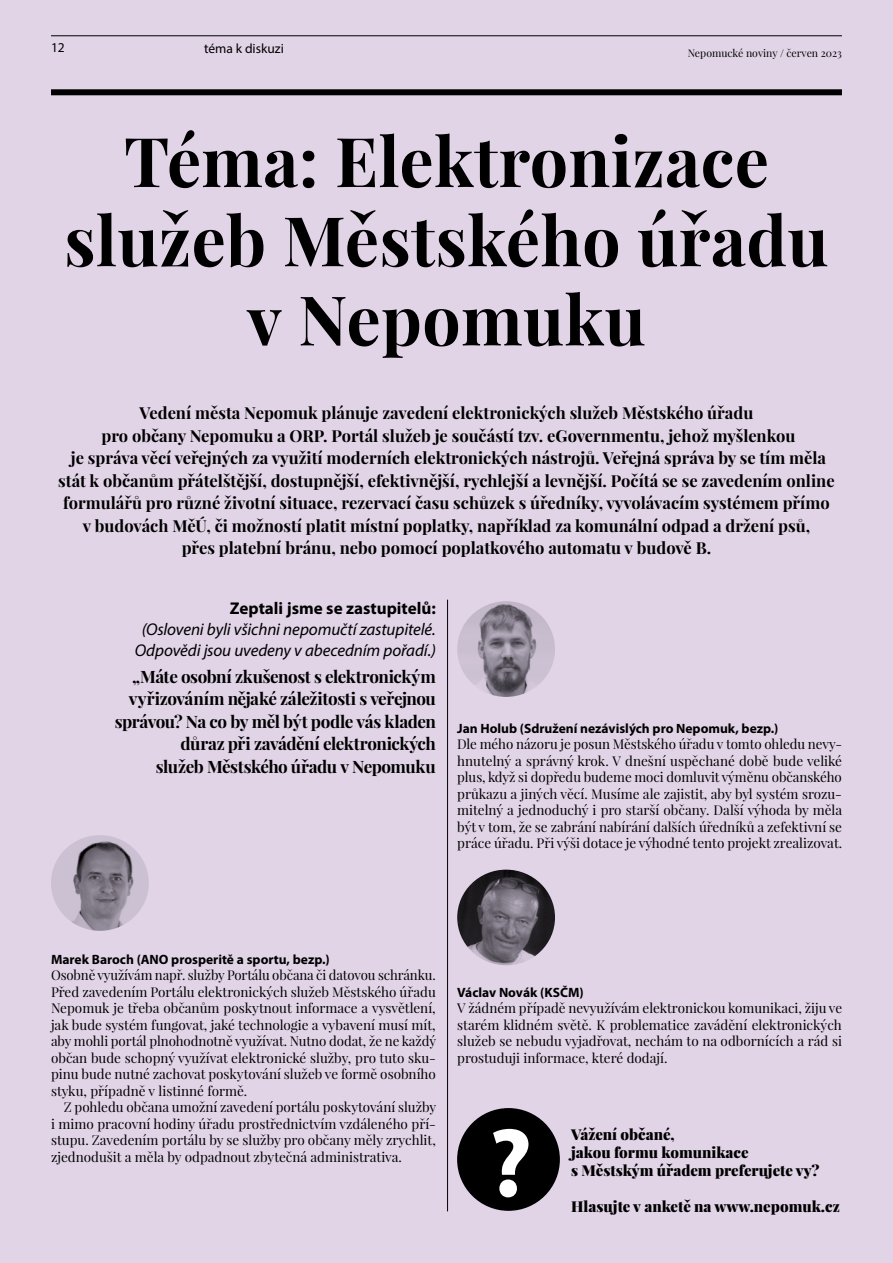
<style>
.page{position:relative;width:893px;height:1263px;background:#e1d4e7}
.page>*{position:absolute;margin:0;border:0;box-sizing:border-box;transform-origin:0 0}
.t1{font:700 98.25px "Myriad Pro";color:#fff}
.t2{font:700 68.55px/79.2px "Playfair Display";letter-spacing:.005em;color:#000;text-align:center}
.t3{font:700 17.1px/22.5px "Playfair Display";letter-spacing:-.03em;color:#000;text-align:right}
.t4{font:italic 17.1px/20.9px "Myriad Pro";letter-spacing:-.005em;color:#000;text-align:center}
.t5{font:700 17.1px "Myriad Pro";color:#000}
.t6{font:700 16.5px/22.5px "Playfair Display";color:#000;text-align:center}
.t7{font:900 15px/18px "Playfair Display";color:#000}
.t8{font:13.5px/16.5px "Playfair Display";color:#000;text-align:justify}
.t9{font:700 13.5px "Myriad Pro";color:#000}
.t10{font:13.5px "Myriad Pro";color:#000}
.t11{font:10.5px "Playfair Display";color:#000}
</style>
<div class="page">
<div style="left:51px;top:89px;width:791px;height:6px;background:#000"></div>
<hr style="left:51px;top:35px;width:791px;height:1px;background:#000">
<hr style="left:447px;top:600px;width:1px;height:611px;background:#000">
<img style="left:51px;top:835px;width:98px;height:96px">
<div style="left:457px;top:1108px;width:103px;height:103px;background:#000;border-radius:50%"></div>
<img style="left:457px;top:601px;width:98px;height:96px">
<img style="left:457px;top:870px;width:98px;height:95px">
<p class="t10" style="left:51px;top:39px;width:15px">12</p>
<p class="t10" style="left:204px;top:40px;width:81px">téma k diskuzi</p>
<p class="t11" style="left:688px;top:46px;width:156px">Nepomucké noviny / červen 2023</p>
<h2 class="t2" style="left:64px;top:121px;width:766px">Téma: Elektronizace služeb Městského úřadu v Nepomuku</h2>
<p class="t6" style="left:58px;top:401px;width:778px">Vedení města Nepomuk plánuje zavedení elektronických služeb Městského úřadu<br>pro občany Nepomuku a ORP. Portál služeb je součástí tzv. eGovernmentu, jehož myšlenkou<br>je správa věcí veřejných za využití moderních elektronických nástrojů. Veřejná správa by se tím měla stát k občanům přátelštější, dostupnější, efektivnější, rychlejší a levnější. Počítá se se zavedením online formulářů pro různé životní situace, rezervací času schůzek s úředníky, vyvolávacím systémem přímo v budovách MěÚ, či možností platit místní poplatky, například za komunální odpad a držení psů,<br>přes platební bránu, nebo pomocí poplatkového automatu v budově B.</p>
<p class="t5" style="left:230px;top:597px;width:208px">Zeptali jsme se zastupitelů:</p>
<p class="t4" style="left:135px;top:618px;width:303px">(Osloveni byli všichni nepomučtí zastupitelé.<br>Odpovědi jsou uvedeny v abecedním pořadí.)</p>
<p class="t3" style="left:115px;top:665px;width:323px">„Máte osobní zkušenost s elektronickým vyřizováním nějaké záležitosti s veřejnou správou? Na co by měl být podle vás kladen důraz při zavádění elektronických<br>služeb Městského úřadu v Nepomuku</p>
<p class="t9" style="left:457px;top:719px;width:323px">Jan Holub (Sdružení nezávislých pro Nepomuk, bezp.)</p>
<p class="t8" style="left:457px;top:736px;width:386px">Dle mého názoru je posun Městského úřadu v tomto ohledu nevy&shy;hnutelný a správný krok. V dnešní uspěchané době bude veliké plus, když si dopředu budeme moci domluvit výměnu občanského průkazu a jiných věcí. Musíme ale zajistit, aby byl systém srozu&shy;mitelný a jednoduchý i pro starší občany. Další výhoda by měla být v tom, že se zabrání nabírání dalších úředníků a zefektivní se práce úřadu. Při výši dotace je výhodné tento projekt zrealizovat.</p>
<p class="t9" style="left:51px;top:950px;width:280px">Marek Baroch (ANO prosperitě a sportu, bezp.)</p>
<p class="t8" style="left:51px;top:967px;width:387px">Osobně využívám např. služby Portálu občana či datovou schránku.<br>Před zavedením Portálu elektronických služeb Městského úřadu Nepomuk je třeba občanům poskytnout informace a vysvětlení, jak bude systém fungovat, jaké technologie a vybavení musí mít, aby mohli portál plnohodnotně využívat. Nutno dodat, že ne každý občan bude schopný využívat elektronické služby, pro tuto sku&shy;pinu bude nutné zachovat poskytování služeb ve formě osobního styku, případně v listinné formě.</p>
<p class="t8" style="left:51px;top:1099px;width:387px;text-indent:13px">Z pohledu občana umožní zavedení portálu poskytování služby i mimo pracovní hodiny úřadu prostřednictvím vzdáleného pří&shy;stupu. Zavedením portálu by se služby pro občany měly zrychlit, zjednodušit a měla by odpadnout zbytečná administrativa.</p>
<p class="t9" style="left:457px;top:983px;width:128px">Václav Novák (KSČM)</p>
<p class="t8" style="left:457px;top:1000px;width:386px">V žádném případě nevyužívám elektronickou komunikaci, žiju ve starém klidném světě. K problematice zavádění elektronických služeb se nebudu vyjadřovat, nechám to na odbornících a rád si prostuduji informace, které dodají.</p>
<h1 class="t1" style="left:488px;top:1099px;width:45px">?</h1>
<p class="t7" style="left:571px;top:1125px;width:250px">Vážení občané,<br>jakou formu komunikace<br>s Městským úřadem preferujete vy?</p>
<p class="t7" style="left:571px;top:1197px;width:270px">Hlasujte v anketě na www.nepomuk.cz</p>
</div>
